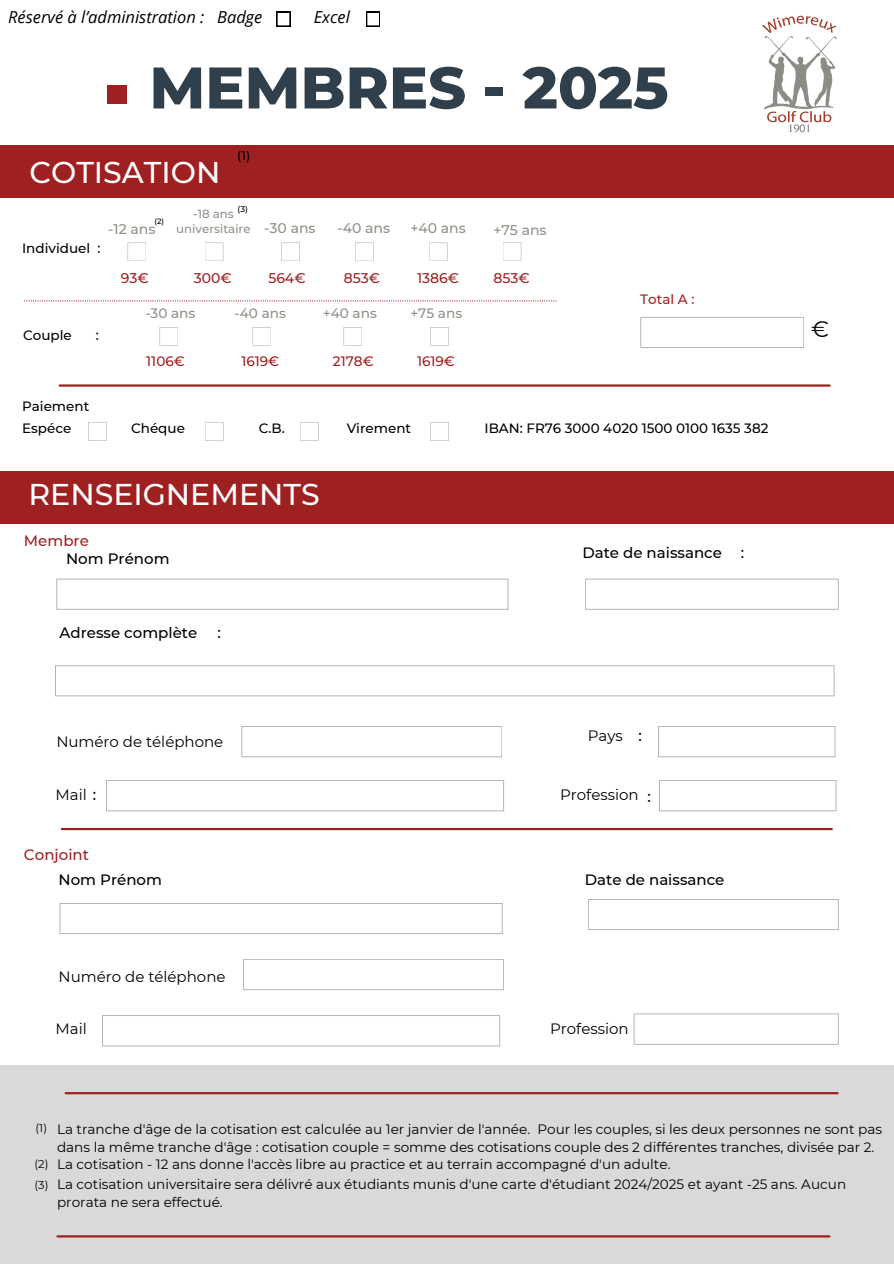
<style>
.page{position:relative;width:894px;height:1264px;background:#fff}
.page>*{position:absolute;margin:0;border:0;box-sizing:border-box;transform-origin:0 0}
.t1{font:800 58.5px "Montserrat";color:#2f3f4c}
.t2{font:500 30px "Montserrat";color:#fff}
.t3{font:22.5px "Montserrat";color:#000}
.t4{font:italic 16.5px "Open Sans";color:#000}
.t5{font:15px "Montserrat";color:#000}
.t6{font:500 15px "Montserrat";color:#000}
.t7{font:500 15px "Montserrat";color:#9f2020}
.t8{font:500 13.95px "Montserrat";color:#909088}
.t9{font:500 13.95px "Montserrat";color:#9f2020}
.t10{font:13.65px/18.3px "Montserrat";color:#000}
.t11{font:500 13.65px "Montserrat";color:#909088}
.t12{font:500 13.65px "Montserrat";color:#9f2020}
.t13{font:500 13.5px "Montserrat";color:#000}
.t14{font:500 13.5px "Montserrat";color:#9f2020}
.t15{font:500 12.45px "Montserrat";color:#000}
.t16{font:500 11.85px "Montserrat";color:#909088}
.t17{font:11.4px "Montserrat";color:#000}
.t18{font:500 8.4px "Montserrat";color:#000}
.t19{font:500 7.65px "Montserrat";color:#000}
.s1{font-weight:500}
</style>
<div class="page">
<div style="left:107px;top:85px;width:20px;height:19px;background:#9f2020"></div>
<div style="left:0;top:1065px;width:893px;height:198px;background:#d9d9d9"></div>
<img style="left:762px;top:15px;width:75px;height:118px">
<div style="left:0;top:471px;width:893px;height:52px;background:#9f2020"></div>
<hr style="left:62px;top:828px;width:769px;height:2px;background:#9f2020">
<svg style="left:56px;top:578px;width:452px;height:31px"></svg>
<svg style="left:585px;top:578px;width:253px;height:31px"></svg>
<svg style="left:55px;top:665px;width:779px;height:31px"></svg>
<svg style="left:241px;top:726px;width:261px;height:31px"></svg>
<svg style="left:658px;top:726px;width:177px;height:31px"></svg>
<svg style="left:106px;top:780px;width:398px;height:31px"></svg>
<svg style="left:659px;top:780px;width:177px;height:31px"></svg>
<svg style="left:59px;top:903px;width:443px;height:31px"></svg>
<svg style="left:588px;top:899px;width:250px;height:31px"></svg>
<svg style="left:243px;top:959px;width:261px;height:31px"></svg>
<svg style="left:102px;top:1015px;width:398px;height:31px"></svg>
<svg style="left:633px;top:1013px;width:205px;height:31px"></svg>
<div style="left:0;top:145px;width:893px;height:53px;background:#9f2020"></div>
<svg style="left:127px;top:242px;width:19px;height:19px"></svg>
<svg style="left:640px;top:317px;width:164px;height:31px"></svg>
<svg style="left:24px;top:300px;width:532px;height:1px"></svg>
<svg style="left:205px;top:242px;width:18px;height:19px"></svg>
<svg style="left:281px;top:242px;width:19px;height:19px"></svg>
<svg style="left:355px;top:242px;width:18px;height:19px"></svg>
<svg style="left:429px;top:242px;width:18px;height:19px"></svg>
<svg style="left:503px;top:242px;width:18px;height:19px"></svg>
<svg style="left:159px;top:327px;width:19px;height:19px"></svg>
<svg style="left:252px;top:327px;width:19px;height:19px"></svg>
<svg style="left:343px;top:327px;width:19px;height:19px"></svg>
<svg style="left:430px;top:327px;width:18px;height:19px"></svg>
<hr style="left:57px;top:1235px;width:772px;height:2px;background:#9f2020">
<hr style="left:66px;top:1092px;width:771px;height:2px;background:#9f2020">
<svg style="left:88px;top:422px;width:19px;height:19px"></svg>
<svg style="left:205px;top:422px;width:18px;height:19px"></svg>
<svg style="left:300px;top:422px;width:18px;height:19px"></svg>
<svg style="left:430px;top:422px;width:18px;height:19px"></svg>
<hr style="left:60px;top:384px;width:769px;height:2px;background:#9f2020">
<svg style="left:276px;top:12px;width:14px;height:15px"></svg>
<div style="left:366px;top:12px;width:14px;height:14px;background:#000"></div>
<svg style="left:366px;top:13px;width:13px;height:14px"></svg>
<p class="t4" style="left:8px;top:5px;width:255px">Réservé à l’administration : Badge</p>
<p class="t4" style="left:314px;top:5px;width:38px">Excel</p>
<p class="t1" style="left:149px;top:52px;width:520px">MEMBRES - 2025</p>
<h5 class="t2" style="left:29px;top:153px;width:192px">COTISATION</h5>
<h6 class="t15" style="left:237px;top:148px;width:15px">(1)</h6>
<p class="t13" style="left:22px;top:240px;width:70px">Individuel</p>
<h6 class="t13" style="left:98px;top:240px;width:5px">:</h6>
<p class="t19" style="left:154px;top:217px;width:11px">(2)</p>
<h5 class="t8" style="left:108px;top:220px;width:49px">-12 ans</h5>
<h4 class="t18" style="left:237px;top:204px;width:12px">(3)</h4>
<h2 class="t16" style="left:193px;top:206px;width:42px">-18 ans</h2>
<h3 class="t16" style="left:176px;top:222px;width:76px">universitaire</h3>
<h3 class="t8" style="left:264px;top:219px;width:53px">-30 ans</h3>
<h3 class="t8" style="left:337px;top:219px;width:54px">-40 ans</h3>
<p class="t8" style="left:410px;top:219px;width:57px">+40 ans</p>
<h3 class="t8" style="left:493px;top:221px;width:55px">+75 ans</h3>
<h4 class="t9" style="left:121px;top:269px;width:29px">93€</h4>
<p class="t9" style="left:194px;top:269px;width:39px">300€</p>
<h4 class="t9" style="left:268px;top:269px;width:39px">564€</h4>
<p class="t9" style="left:344px;top:270px;width:38px">853€</p>
<h3 class="t9" style="left:417px;top:269px;width:44px">1386€</h3>
<h3 class="t9" style="left:493px;top:269px;width:38px">853€</h3>
<p class="t13" style="left:23px;top:326px;width:50px">Couple</p>
<h6 class="t13" style="left:96px;top:327px;width:5px">:</h6>
<h6 class="t11" style="left:145px;top:305px;width:52px">-30 ans</h6>
<h6 class="t11" style="left:234px;top:305px;width:53px">-40 ans</h6>
<h6 class="t11" style="left:323px;top:305px;width:56px">+40 ans</h6>
<h6 class="t11" style="left:410px;top:305px;width:53px">+75 ans</h6>
<h3 class="t12" style="left:146px;top:352px;width:40px">1106€</h3>
<h4 class="t12" style="left:241px;top:352px;width:39px">1619€</h4>
<h4 class="t12" style="left:333px;top:352px;width:42px">2178€</h4>
<h4 class="t12" style="left:417px;top:352px;width:39px">1619€</h4>
<h4 class="t14" style="left:640px;top:291px;width:56px">Total A :</h4>
<p class="t13" style="left:22px;top:398px;width:69px">Paiement</p>
<p class="t13" style="left:22px;top:420px;width:51px">Espéce</p>
<p class="t13" style="left:131px;top:420px;width:55px">Chéque</p>
<p class="t13" style="left:346px;top:420px;width:66px">Virement</p>
<p class="t13" style="left:484px;top:420px;width:285px">IBAN: FR76 3000 4020 1500 0100 1635 382</p>
<h1 class="t13" style="left:259px;top:420px;width:28px">C.B.</h1>
<h6 class="t2" style="left:28px;top:476px;width:293px">RENSEIGNEMENTS</h6>
<h6 class="t7" style="left:24px;top:532px;width:66px">Membre</h6>
<h2 class="t6" style="left:66px;top:549px;width:105px">Nom Prénom</h2>
<p class="t6" style="left:59px;top:623px;width:139px">Adresse complète</p>
<p class="t6" style="left:217px;top:623px;width:5px">:</p>
<h6 class="t6" style="left:582px;top:543px;width:141px">Date de naissance</h6>
<p class="t6" style="left:740px;top:543px;width:5px">:</p>
<p class="t5" style="left:56px;top:732px;width:168px">Numéro de téléphone</p>
<h6 class="t5" style="left:587px;top:726px;width:37px">Pays</h6>
<h6 class="t6" style="left:638px;top:726px;width:5px">:</h6>
<h6 class="t5" style="left:56px;top:785px;width:42px">Mail <span class="s1">:</span></h6>
<h6 class="t5" style="left:560px;top:785px;width:80px">Profession</h6>
<h6 class="t6" style="left:647px;top:788px;width:5px">:</h6>
<h6 class="t7" style="left:24px;top:845px;width:66px">Conjoint</h6>
<h6 class="t6" style="left:59px;top:870px;width:105px">Nom Prénom</h6>
<p class="t6" style="left:584px;top:870px;width:141px">Date de naissance</p>
<h6 class="t5" style="left:59px;top:967px;width:168px">Numéro de téléphone</h6>
<p class="t5" style="left:56px;top:1019px;width:33px">Mail</p>
<h6 class="t5" style="left:550px;top:1019px;width:80px">Profession</h6>
<p class="t3" style="left:810px;top:315px;width:20px">€</p>
<h6 class="t17" style="left:36px;top:1121px;width:13px">(1)</h6>
<h6 class="t17" style="left:35px;top:1156px;width:15px">(2)</h6>
<h6 class="t17" style="left:35px;top:1177px;width:15px">(3)</h6>
<h6 class="t10" style="left:57px;top:1119px;width:826px">La tranche d'âge de la cotisation est calculée au 1er janvier de l'année. Pour les couples, si les deux personnes ne sont pas dans la même tranche d'âge : cotisation couple = somme des cotisations couple des 2 différentes tranches, divisée par 2.</h6>
<h6 class="t10" style="left:57px;top:1154px;width:615px">La cotisation - 12 ans donne l'accès libre au practice et au terrain accompagné d'un adulte.</h6>
<h6 class="t10" style="left:57px;top:1174px;width:790px">La cotisation universitaire sera délivré aux étudiants munis d'une carte d'étudiant 2024/2025 et ayant -25 ans. Aucun prorata ne sera effectué.</h6>
</div>
